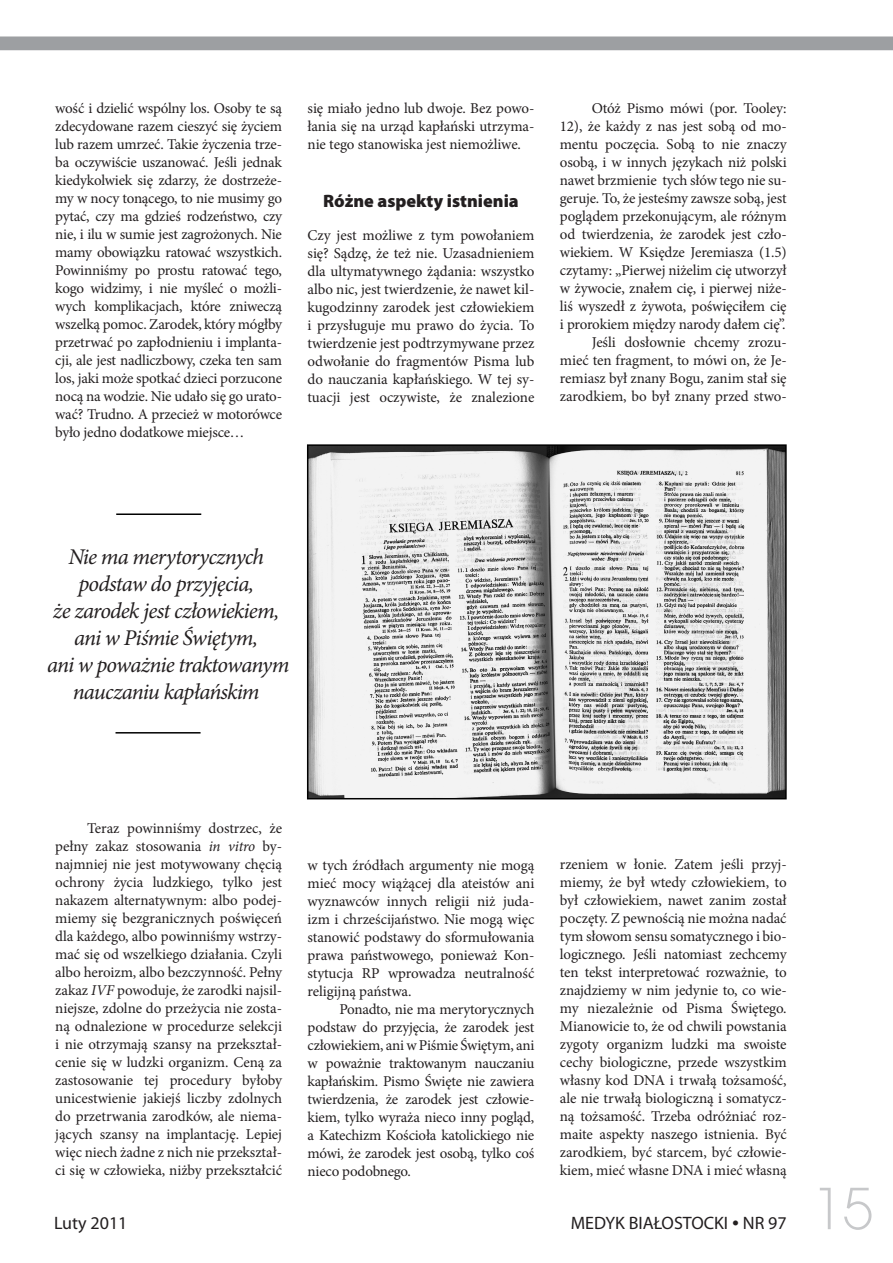
<style>
.page{position:relative;width:893px;height:1263px;background:#fff}
.page>*{position:absolute;margin:0;border:0;box-sizing:border-box;transform-origin:0 0}
.t1{font:54px "EFN Straight New";color:#c7c8ca}
.TXT_POMIĘDZY{font:italic 22.5px/27px "Minion Pro";letter-spacing:-.035em;color:#231f20;text-align:center}
.t2{font:18px "Myriad Pro";color:#231f20}
.TXT_Nag__DUŻE{font:900 18px "Myriad Pro";color:#231f20}
.TXT_POD_Z_AKAP{font:15px/18px "Minion Pro";letter-spacing:-.01em;color:#231f20;text-align:justify}
.s1{font-style:italic}
.s2{font-family:"Adobe Garamond Pro"}
</style>
<div class="page">
<img style="left:310px;top:447px;width:474px;height:349px">
<div style="left:307px;top:444px;width:480px;height:355px;border:2px solid #000"></div>
<hr style="left:116px;top:513px;width:85px;height:2px;background:#000">
<hr style="left:116px;top:732px;width:85px;height:1px;background:#000">
<svg style="left:0;top:36px;width:893px;height:15px;background:#a5a6a9"></svg>
<p class="TXT_POD_Z_AKAP" style="left:55px;top:99px;width:228px">wość i dzielić wspólny los. Osoby te są zdecydowane razem cieszyć się życiem lub razem umrzeć. Takie życzenia trze&shy;ba oczywiście uszanować. Jeśli jednak kiedykolwiek się zdarzy, że dostrzeże&shy;my w nocy tonącego, to nie musimy go pytać, czy ma gdzieś rodzeństwo, czy nie, i ilu w sumie jest zagrożonych. Nie mamy obowiązku ratować wszystkich.<br>Powinniśmy po prostu ratować tego, kogo widzimy, i nie myśleć o możli&shy;wych komplikacjach, które zniweczą wszelką pomoc. Zarodek, który mógłby przetrwać po zapłodnieniu i implanta&shy;cji, ale jest nadliczbowy, czeka ten sam los, jaki może spotkać dzieci porzucone nocą na wodzie. Nie udało się go urato&shy;wać? Trudno. A przecież w motorówce było jedno dodatkowe miejsce…</p>
<p class="TXT_POD_Z_AKAP" style="left:308px;top:99px;width:228px">się miało jedno lub dwoje. Bez powo&shy;łania się na urząd kapłański utrzyma&shy;nie tego stanowiska jest niemożliwe.</p>
<p class="TXT_Nag__DUŻE" style="left:323px;top:189px;width:197px">Różne aspekty istnienia</p>
<p class="TXT_POD_Z_AKAP" style="left:308px;top:226px;width:228px">Czy jest możliwe z tym powołaniem się? Sądzę, że też nie. Uzasadnieniem dla ultymatywnego żądania: wszystko albo nic, jest twierdzenie, że nawet kil&shy;kugodzinny zarodek jest człowiekiem i przysługuje mu prawo do życia. To twierdzenie jest podtrzymywane przez odwołanie do fragmentów Pisma lub do nauczania kapłańskiego. W tej sy&shy;tuacji jest oczywiste, że znalezione</p>
<p class="TXT_POD_Z_AKAP" style="left:560px;top:99px;width:228px;text-indent:32px">Otóż Pismo mówi (por. Tooley:<br>12), że każdy z nas jest sobą od mo&shy;mentu poczęcia. Sobą to nie znaczy osobą, i w innych językach niż polski nawet brzmienie tych słów tego nie su&shy;geruje. To, że jesteśmy zawsze sobą, jest poglądem przekonującym, ale różnym od twierdzenia, że zarodek jest czło&shy;wiekiem. W Księdze Jeremiasza (1.5) czytamy: „Pierwej niżelim cię utworzył w żywocie, znałem cię, i pierwej niże&shy;liś wyszedł z żywota, poświęciłem cię i prorokiem między narody dałem cię”.</p>
<p class="TXT_POD_Z_AKAP" style="left:560px;top:333px;width:228px;text-indent:32px">Jeśli dosłownie chcemy zrozu&shy;mieć ten fragment, to mówi on, że Je&shy;remiasz był znany Bogu, zanim stał się zarodkiem, bo był znany przed stwo-</p>
<p class="TXT_POMIĘDZY" style="left:68px;top:544px;width:197px">Nie ma merytorycznych podstaw do przyjęcia,</p>
<p class="TXT_POMIĘDZY" style="left:53px;top:598px;width:228px">że zarodek jest człowiekiem, ani w Piśmie Świętym,</p>
<p class="TXT_POMIĘDZY" style="left:47px;top:652px;width:244px">ani w poważnie traktowanym nauczaniu kapłańskim</p>
<p class="TXT_POD_Z_AKAP" style="left:55px;top:819px;width:228px;text-indent:32px">Teraz powinniśmy dostrzec, że pełny zakaz stosowania <span class="s1">in vitro</span> by&shy;najmniej nie jest motywowany chęcią ochrony życia ludzkiego, tylko jest nakazem alternatywnym: albo podej&shy;miemy się bezgranicznych poświęceń dla każdego, albo powinniśmy wstrzy&shy;mać się od wszelkiego działania. Czyli albo heroizm, albo bezczynność. Pełny zakaz <span class="s1">IVF</span> powoduje, że zarodki najsil&shy;niejsze, zdolne do przeżycia nie zosta&shy;ną odnalezione w procedurze selekcji i nie otrzymają szansy na przekształ&shy;cenie się w ludzki organizm. Ceną za zastosowanie tej procedury byłoby unicestwienie jakiejś liczby zdolnych do przetrwania zarodków, ale niema&shy;jących szansy na implantację. Lepiej więc niech żadne z nich nie przekształ&shy;ci się w człowieka, niżby przekształcić</p>
<p class="TXT_POD_Z_AKAP" style="left:308px;top:856px;width:228px">w tych źródłach argumenty nie mogą mieć mocy wiążącej dla ateistów ani wyznawców innych religii niż juda&shy;izm i chrześcijaństwo. Nie mogą więc stanowić podstawy do sformułowania prawa państwowego, ponieważ Kon&shy;stytucja RP wprowadza neutralność religijną państwa.</p>
<p class="TXT_POD_Z_AKAP" style="left:308px;top:1000px;width:228px;text-indent:32px">Ponadto, nie ma merytorycznych podstaw do przyjęcia, że zarodek jest człowiekiem, ani w Piśmie Świętym, ani w poważnie traktowanym nauczaniu kapłańskim. Pismo Święte nie zawiera twierdzenia, że zarodek jest człowie&shy;kiem, tylko wyraża nieco inny pogląd, a Katechizm Kościoła katolickiego nie mówi, że zarodek jest osobą, tylko coś nieco podobnego.</p>
<p class="TXT_POD_Z_AKAP" style="left:560px;top:855px;width:228px">rzeniem w łonie. Zatem jeśli przyj&shy;miemy, że był wtedy człowiekiem, to był człowiekiem, nawet zanim został poczęty. Z pewnością nie można nadać tym słowom sensu somatycznego i bio&shy;logicznego. Jeśli natomiast zechcemy ten tekst interpretować rozważnie, to znajdziemy w nim jedynie to, co wie&shy;my niezależnie od Pisma Świętego.<br>Mianowicie to, że od chwili powstania zygoty organizm ludzki ma swoiste cechy biologiczne, przede wszystkim własny kod DNA i trwałą tożsamość, ale nie trwałą biologiczną i somatycz&shy;ną tożsamość. Trzeba odróżniać roz&shy;maite aspekty naszego istnienia. Być zarodkiem, być starcem, być człowie&shy;kiem, mieć własne DNA i mieć własną</p>
<p class="t2" style="left:54px;top:1212px;width:75px">Luty 2011</p>
<p class="t2" style="left:571px;top:1212px;width:217px">MEDYK BIAŁOSTOCKI <span class="s2">•</span> NR 97</p>
<h1 class="t1" style="left:813px;top:1176px;width:62px">15</h1>
</div>
